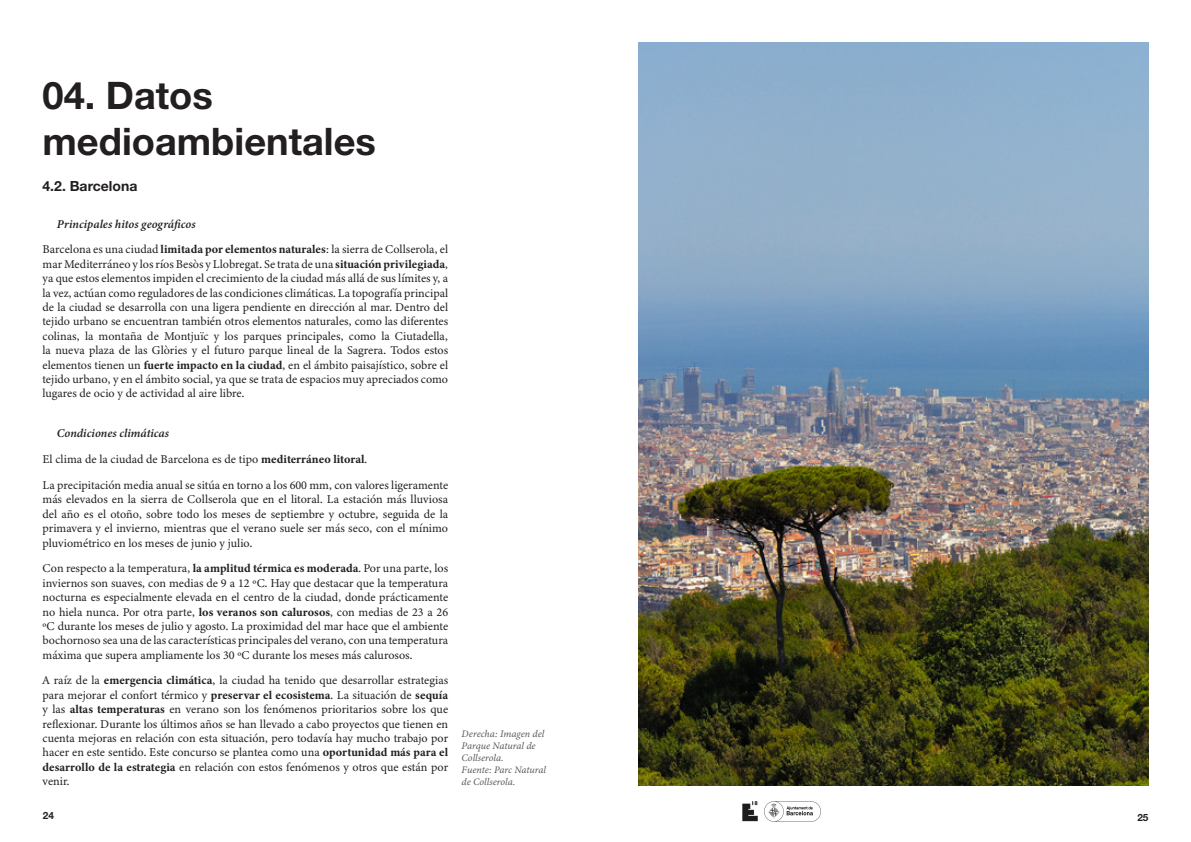
<style>
.page{position:relative;width:1191px;height:842px;background:#fff}
.page>*{position:absolute;margin:0;border:0;box-sizing:border-box;transform-origin:0 0}
.t1{font:700 38px/45.6px "Helvetica Neue LT Std";color:#231f20}
.t2{font:700 14px "Helvetica Neue LT Std";color:#231f20}
.t3{font:12px/14.4px "Minion Variable Concept";color:#231f20;text-align:justify}
.t4{font:italic 12px "Minion Variable Concept";letter-spacing:.015em;color:#231f20}
.t5{font:italic 10px/12px "Minion Variable Concept";color:#57595a}
.t6{font:700 10px "Helvetica Neue LT Std";color:#231f20}
.s1{font-family:"Minion Pro"}
</style>
<div class="page">
<img style="left:638px;top:43px;width:510px;height:742px">
<img style="left:764px;top:801px;width:56px;height:20px">
<img style="left:743px;top:801px;width:15px;height:20px">
<p class="t1" style="left:43px;top:72px;width:335px">04. Datos medioambientales</p>
<p class="t2" style="left:43px;top:177px;width:96px">4.2. Barcelona</p>
<p class="t4" style="left:57px;top:215px;width:140px">Principales hitos geográficos</p>
<p class="t3" style="left:43px;top:242px;width:407px">Barcelona es una ciudad limitada por elementos naturales: la sierra de Collserola, el mar Mediterráneo y los ríos Besòs y Llobregat. Se trata de una situación privilegiada, ya que estos elementos impiden el crecimiento de la ciudad más allá de sus límites y, a la vez, actúan como reguladores de las condiciones climáticas. La topografía principal de la ciudad se desarrolla con una ligera pendiente en dirección al mar. Dentro del tejido urbano se encuentran también otros elementos naturales, como las diferentes colinas, la montaña de Montjuïc y los parques principales, como la Ciutadella, la nueva plaza de las Glòries y el futuro parque lineal de la Sagrera. Todos estos elementos tienen un fuerte impacto en la ciudad, en el ámbito paisajístico, sobre el tejido urbano, y en el ámbito social, ya que se trata de espacios muy apreciados como lugares de ocio y de actividad al aire libre.</p>
<p class="t4" style="left:57px;top:425px;width:114px">Condiciones climáticas</p>
<p class="t3" style="left:43px;top:452px;width:326px">El clima de la ciudad de Barcelona es de tipo mediterráneo litoral.</p>
<p class="t3" style="left:43px;top:478px;width:407px">La precipitación media anual se sitúa en torno a los 600 mm, con valores ligeramente más elevados en la sierra de Collserola que en el litoral. La estación más lluviosa del año es el otoño, sobre todo los meses de septiembre y octubre, seguida de la primavera y el invierno, mientras que el verano suele ser más seco, con el mínimo pluviométrico en los meses de junio y julio.</p>
<p class="t3" style="left:43px;top:561px;width:407px">Con respecto a la temperatura, la amplitud térmica es moderada. Por una parte, los inviernos son suaves, con medias de 9 a 12 <span class="s1">º</span>C. Hay que destacar que la temperatura nocturna es especialmente elevada en el centro de la ciudad, donde prácticamente no hiela nunca. Por otra parte, los veranos son calurosos, con medias de 23 a 26 <span class="s1">º</span>C durante los meses de julio y agosto. La proximidad del mar hace que el ambiente bochornoso sea una de las características principales del verano, con una temperatura máxima que supera ampliamente los 30 <span class="s1">º</span>C durante los meses más calurosos.</p>
<p class="t3" style="left:43px;top:673px;width:407px">A raíz de la emergencia climática, la ciudad ha tenido que desarrollar estrategias para mejorar el confort térmico y preservar el ecosistema. La situación de sequía y las altas temperaturas en verano son los fenómenos prioritarios sobre los que reflexionar. Durante los últimos años se han llevado a cabo proyectos que tienen en cuenta mejoras en relación con esta situación, pero todavía hay mucho trabajo por hacer en este sentido. Este concurso se plantea como una oportunidad más para el desarrollo de la estrategia en relación con estos fenómenos y otros que están por venir.</p>
<p class="t5" style="left:461px;top:728px;width:84px">Derecha: Imagen del<br>Parque Natural de<br>Collserola.</p>
<p class="t5" style="left:461px;top:764px;width:86px">Fuente: Parc Natural de Collserola.</p>
<p class="t6" style="left:43px;top:809px;width:13px">24</p>
<p class="t6" style="left:1137px;top:811px;width:13px">25</p>
</div>
